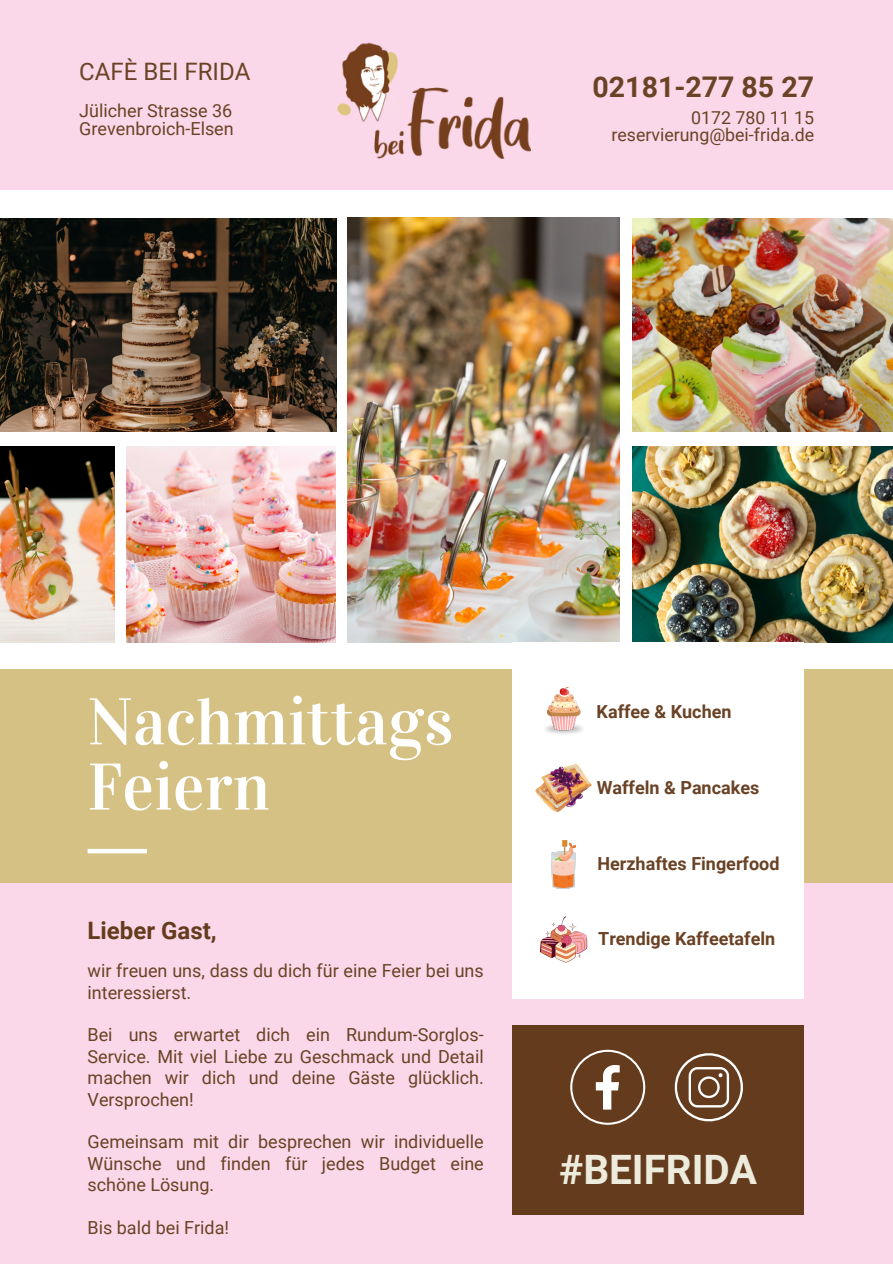
<style>
.page{position:relative;width:893px;height:1264px;background:#fff}
.page>*{position:absolute;margin:0;border:0;box-sizing:border-box;transform-origin:0 0}
.t1{font:66px "Vidaloka";color:#fff}
.t2{font:700 40.5px "Roboto";color:#edebdc}
.t3{font:700 28.5px "Roboto";color:#6a4225}
.t4{font:24px "Roboto";color:#6a4225}
.t5{font:700 24px "Roboto";color:#643b1d}
.t6{font:18px/21.3px "Roboto";color:#6a4225;text-align:justify}
.t7{font:700 18px "Roboto";color:#6a4225}
.t8{font:17.7px "Roboto";color:#6a4225}
</style>
<div class="page">
<div style="left:0;top:0;width:892px;height:1263px;background:#fad8e9"></div>
<div style="left:0;top:190px;width:892px;height:479px;background:#fff"></div>
<img style="left:0;top:446px;width:114px;height:196px">
<img style="left:0;top:218px;width:336px;height:213px">
<img style="left:632px;top:446px;width:260px;height:196px">
<img style="left:348px;top:218px;width:271px;height:424px">
<img style="left:632px;top:218px;width:260px;height:213px">
<img style="left:127px;top:446px;width:208px;height:196px">
<div style="left:0;top:669px;width:892px;height:213px;background:#d4c183"></div>
<div style="left:512px;top:642px;width:292px;height:356px;background:#fff"></div>
<div style="left:88px;top:848px;width:59px;height:5px;background:#fff"></div>
<div style="left:512px;top:1024px;width:292px;height:190px;background:#643b1d"></div>
<img style="left:337px;top:42px;width:193px;height:116px">
<img style="left:545px;top:687px;width:38px;height:47px">
<img style="left:535px;top:764px;width:56px;height:48px">
<img style="left:551px;top:840px;width:25px;height:48px">
<svg style="left:540px;top:916px;width:47px;height:46px"></svg>
<svg style="left:674px;top:1053px;width:69px;height:69px"></svg>
<svg style="left:570px;top:1049px;width:75px;height:75px"></svg>
<p class="t4" style="left:79px;top:58px;width:173px">CAFÈ BEI FRIDA</p>
<p class="t6" style="left:79px;top:100px;width:155px">Jülicher Strasse 36</p>
<p class="t6" style="left:79px;top:118px;width:156px">Grevenbroich-Elsen</p>
<p class="t3" style="left:592px;top:70px;width:223px">02181-277 85 27</p>
<p class="t8" style="left:691px;top:107px;width:124px">0172 780 11 15</p>
<p class="t8" style="left:611px;top:124px;width:204px">reservierung@bei-frida.de</p>
<p class="t1" style="left:88px;top:682px;width:367px">Nachmittags</p>
<p class="t1" style="left:88px;top:747px;width:184px">Feiern</p>
<p class="t5" style="left:88px;top:917px;width:131px">Lieber Gast,</p>
<p class="t6" style="left:88px;top:960px;width:398px">wir freuen uns, dass du dich für eine Feier bei uns interessierst.</p>
<p class="t6" style="left:88px;top:1024px;width:397px">Bei uns erwartet dich ein Rundum-Sorglos-Service. Mit viel Liebe zu Geschmack und Detail machen wir dich und deine Gäste glücklich.<br>Versprochen!</p>
<p class="t6" style="left:88px;top:1131px;width:397px">Gemeinsam mit dir besprechen wir individuelle Wünsche und finden für jedes Budget eine schöne Lösung.</p>
<p class="t6" style="left:88px;top:1216px;width:143px">Bis bald bei Frida!</p>
<p class="t7" style="left:596px;top:701px;width:136px">Kaffee &amp; Kuchen</p>
<p class="t7" style="left:596px;top:777px;width:164px">Waffeln &amp; Pancakes</p>
<p class="t7" style="left:597px;top:853px;width:183px">Herzhaftes Fingerfood</p>
<p class="t7" style="left:598px;top:928px;width:178px">Trendige Kaffeetafeln</p>
<p class="t2" style="left:559px;top:1145px;width:199px">#BEIFRIDA</p>
</div>
